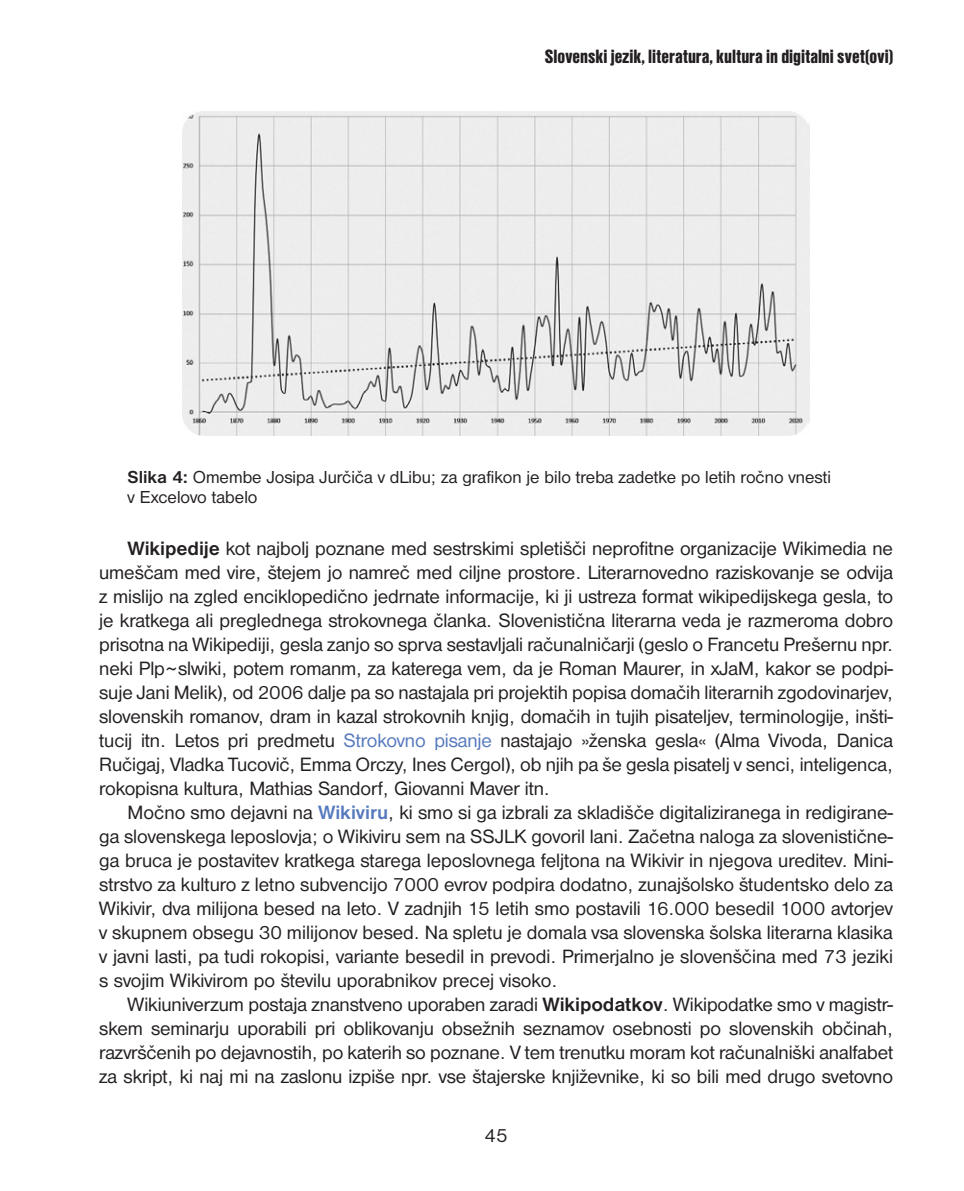
<style>
.page{position:relative;width:964px;height:1191px;background:#fff}
.page>*{position:absolute;margin:0;border:0;box-sizing:border-box;transform-origin:0 0}
.t1{font:20px/24px "Nimbus San DCE";letter-spacing:-.005em;color:#231f20;text-align:justify}
.t2{font:20px "Nimbus San PCE Blac Cond";letter-spacing:.03em;color:#231f20}
.graf{font:18px/20px "Nimbus San DCE";color:#231f20}
.s1{font-weight:700}
.s2{color:#5679bd}
.s3{font-weight:700;color:#5679bd}
</style>
<div class="page">
<img style="left:183px;top:111px;width:626px;height:325px">
<p class="t2" style="left:545px;top:46px;width:349px">Slovenski jezik, literatura, kultura in digitalni svet(ovi)</p>
<p class="graf" style="left:128px;top:467px;width:705px"><span class="s1">Slika 4:</span> Omembe Josipa Jurčiča v dLibu; za grafikon je bilo treba zadetke po letih ročno vnesti v Excelovo tabelo</p>
<p class="t1" style="left:99px;top:537px;width:795px;text-indent:28px"><span class="s1">Wikipedije</span> kot najbolj poznane med sestrskimi spletišči neprofitne organizacije Wikimedia ne umeščam med vire, štejem jo namreč med ciljne prostore. Literarnovedno raziskovanje se odvija z mislijo na zgled enciklopedično jedrnate informacije, ki ji ustreza format wikipedijskega gesla, to je kratkega ali preglednega strokovnega članka. Slovenistična literarna veda je razmeroma dobro prisotna na Wikipediji, gesla zanjo so sprva sestavljali računalničarji (geslo o Francetu Prešernu npr. neki Plp~slwiki, potem romanm, za katerega vem, da je Roman Maurer, in xJaM, kakor se podpi&shy;suje Jani Melik), od 2006 dalje pa so nastajala pri projektih popisa domačih literarnih zgodovinarjev, slovenskih romanov, dram in kazal strokovnih knjig, domačih in tujih pisateljev, terminologije, inšti&shy;tucij itn. Letos pri predmetu <span class="s2">Strokovno pisanje</span> nastajajo »ženska gesla« (Alma Vivoda, Danica Ručigaj, Vladka Tucovič, Emma Orczy, Ines Cergol), ob njih pa še gesla pisatelj v senci, inteligenca, rokopisna kultura, Mathias Sandorf, Giovanni Maver itn.</p>
<p class="t1" style="left:99px;top:801px;width:795px;text-indent:28px">Močno smo dejavni na <span class="s3">Wikiviru</span>, ki smo si ga izbrali za skladišče digitaliziranega in redigirane&shy;ga slovenskega leposlovja; o Wikiviru sem na SSJLK govoril lani. Začetna naloga za slovenistične&shy;ga bruca je postavitev kratkega starega leposlovnega feljtona na Wikivir in njegova ureditev. Mini&shy;strstvo za kulturo z letno subvencijo 7000 evrov podpira dodatno, zunajšolsko študentsko delo za Wikivir, dva milijona besed na leto. V zadnjih 15 letih smo postavili 16.000 besedil 1000 avtorjev v skupnem obsegu 30 milijonov besed. Na spletu je domala vsa slovenska šolska literarna klasika v javni lasti, pa tudi rokopisi, variante besedil in prevodi. Primerjalno je slovenščina med 73 jeziki s svojim Wikivirom po številu uporabnikov precej visoko.</p>
<p class="t1" style="left:99px;top:993px;width:795px;text-indent:28px">Wikiuniverzum postaja znanstveno uporaben zaradi <span class="s1">Wikipodatkov</span>. Wikipodatke smo v magistr&shy;skem seminarju uporabili pri oblikovanju obsežnih seznamov osebnosti po slovenskih občinah, razvrščenih po dejavnostih, po katerih so poznane. V tem trenutku moram kot računalniški analfabet za skript, ki naj mi na zaslonu izpiše npr. vse štajerske književnike, ki so bili med drugo svetovno</p>
<p class="t1" style="left:484px;top:1123px;width:25px">45</p>
</div>
